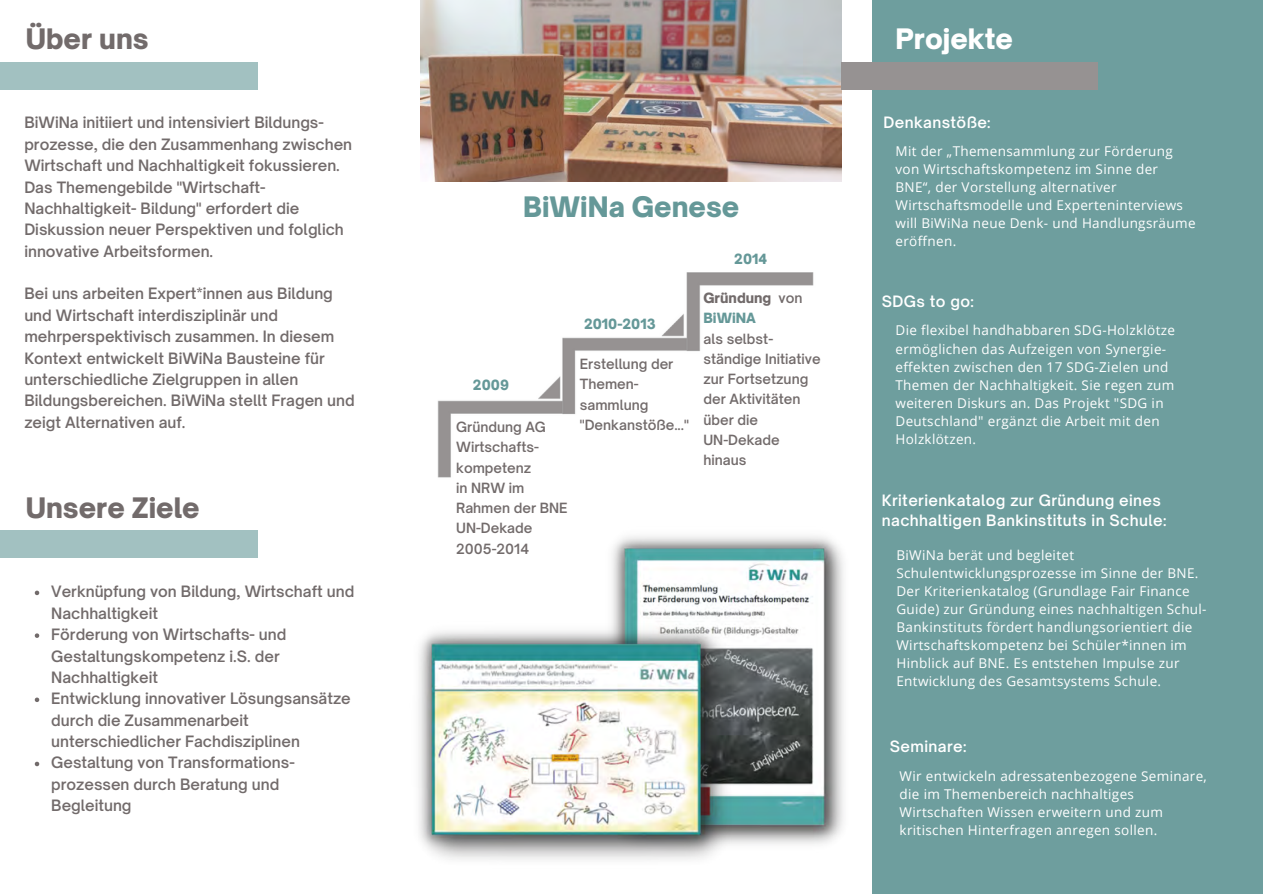
<style>
.page{position:relative;width:1263px;height:894px;background:#fff}
.page>*{position:absolute;margin:0;border:0;box-sizing:border-box;transform-origin:0 0}
.t1{font:900 27px "Open Sauce One";color:#726b6b}
.t2{font:900 27px "Open Sauce One";color:#659898}
.t3{font:900 27px "Open Sauce One";color:#fff}
.t4{font:600 15px/21.3px "Open Sauce One";color:#726b6b}
.t5{font:600 15px/20.2px "Open Sauce One";letter-spacing:.025em;color:#fff}
.t6{font:13.5px/18px "Open Sans";letter-spacing:.025em;color:#fff}
.t7{font:600 13.5px/20.2px "Open Sauce One";color:#726b6b}
.t8{font:900 13.5px "Open Sauce One";color:#659898}
.t9{font:900 13.5px/20.2px "Open Sauce One";color:#726b6b}
.s1{font-weight:600}
.s2{color:#659898}
</style>
<div class="page">
<div style="left:873px;top:0;width:390px;height:893px;background:#6e9e9e"></div>
<img style="left:421px;top:0;width:420px;height:181px">
<div style="left:841px;top:62px;width:257px;height:27px;background:#969292"></div>
<div style="left:0;top:62px;width:258px;height:27px;background:#a2c1c1"></div>
<img style="left:612px;top:536px;width:232px;height:308px">
<img style="left:418px;top:621px;width:317px;height:239px">
<div style="left:0;top:530px;width:258px;height:27px;background:#a2c1c1"></div>
<img style="left:437px;top:272px;width:377px;height:206px">
<svg style="left:35px;top:590px;width:4px;height:5px"></svg>
<svg style="left:35px;top:633px;width:4px;height:4px"></svg>
<svg style="left:35px;top:697px;width:4px;height:4px"></svg>
<svg style="left:35px;top:761px;width:4px;height:5px"></svg>
<h1 class="t1" style="left:26px;top:22px;width:125px">Über uns</h1>
<p class="t4" style="left:24px;top:112px;width:329px">BiWiNa initiiert und intensiviert Bildungs&shy;prozesse, die den Zusammenhang zwischen Wirtschaft und Nachhaltigkeit fokussieren.<br>Das Themengebilde "Wirtschaft-Nachhaltigkeit- Bildung" erfordert die Diskussion neuer Perspektiven und folglich innovative Arbeitsformen.</p>
<p class="t4" style="left:24px;top:283px;width:332px">Bei uns arbeiten Expert*innen aus Bildung und Wirtschaft interdisziplinär und mehrperspektivisch zusammen. In diesem Kontext entwickelt BiWiNa Bausteine für unterschiedliche Zielgruppen in allen Bildungsbereichen. BiWiNa stellt Fragen und zeigt Alternativen auf.</p>
<h1 class="t1" style="left:26px;top:491px;width:176px">Unsere Ziele</h1>
<p class="t4" style="left:51px;top:581px;width:305px">Verknüpfung von Bildung, Wirtschaft und<br>Nachhaltigkeit<br>Förderung von Wirtschafts- und<br>Gestaltungskompetenz i.S. der<br>Nachhaltigkeit<br>Entwicklung innovativer Lösungsansätze durch die Zusammenarbeit unterschiedlicher Fachdisziplinen<br>Gestaltung von Transformations&shy;prozessen durch Beratung und<br>Begleitung</p>
<h1 class="t2" style="left:523px;top:190px;width:218px">BiWiNa Genese</h1>
<p class="t8" style="left:473px;top:376px;width:38px">2009</p>
<p class="t7" style="left:456px;top:417px;width:113px">Gründung AG<br>Wirtschafts&shy;kompetenz<br>in NRW im<br>Rahmen der BNE<br>UN-Dekade<br>2005-2014</p>
<p class="t8" style="left:584px;top:315px;width:73px">2010-2013</p>
<p class="t7" style="left:580px;top:353px;width:111px">Erstellung der<br>Themen&shy;sammlung "Denkanstöße..."</p>
<p class="t8" style="left:734px;top:251px;width:34px">2014</p>
<p class="t9" style="left:703px;top:288px;width:100px">Gründung <span class="s1">von<br></span><span class="s2">BiWiNA</span></p>
<p class="t7" style="left:703px;top:328px;width:119px">als selbst&shy;ständige Initiative zur Fortsetzung der Aktivitäten über die<br>UN-Dekade hinaus</p>
<h1 class="t3" style="left:895px;top:22px;width:119px">Projekte</h1>
<p class="t5" style="left:884px;top:112px;width:109px">Denkanstöße:</p>
<p class="t6" style="left:895px;top:142px;width:302px">Mit der „Themensammlung zur Förderung von Wirtschaftskompetenz im Sinne der BNE“, der Vorstellung alternativer Wirtschaftsmodelle und Experteninterviews will BiWiNa neue Denk- und Handlungsräume eröffnen.</p>
<p class="t5" style="left:882px;top:291px;width:93px">SDGs to go:</p>
<p class="t6" style="left:895px;top:321px;width:281px">Die flexibel handhabbaren SDG-Holzklötze ermöglichen das Aufzeigen von Synergie&shy;effekten zwischen den 17 SDG-Zielen und Themen der Nachhaltigkeit. Sie regen zum weiteren Diskurs an. Das Projekt "SDG in Deutschland" ergänzt die Arbeit mit den Holzklötzen.</p>
<p class="t5" style="left:882px;top:490px;width:286px">Kriterienkatalog zur Gründung eines nachhaltigen Bankinstituts in Schule:</p>
<p class="t6" style="left:896px;top:546px;width:312px">BiWiNa berät und begleitet Schulentwicklungsprozesse im Sinne der BNE.<br>Der Kriterienkatalog (Grundlage Fair Finance Guide) zur Gründung eines nachhaltigen Schul-Bankinstituts fördert handlungsorientiert die Wirtschaftskompetenz bei Schüler*innen im Hinblick auf BNE. Es entstehen Impulse zur Entwicklung des Gesamtsystems Schule.</p>
<p class="t5" style="left:890px;top:736px;width:78px">Seminare:</p>
<p class="t6" style="left:900px;top:766px;width:309px">Wir entwickeln adressatenbezogene Seminare, die im Themenbereich nachhaltiges Wirtschaften Wissen erweitern und zum kritischen Hinterfragen anregen sollen.</p>
</div>
